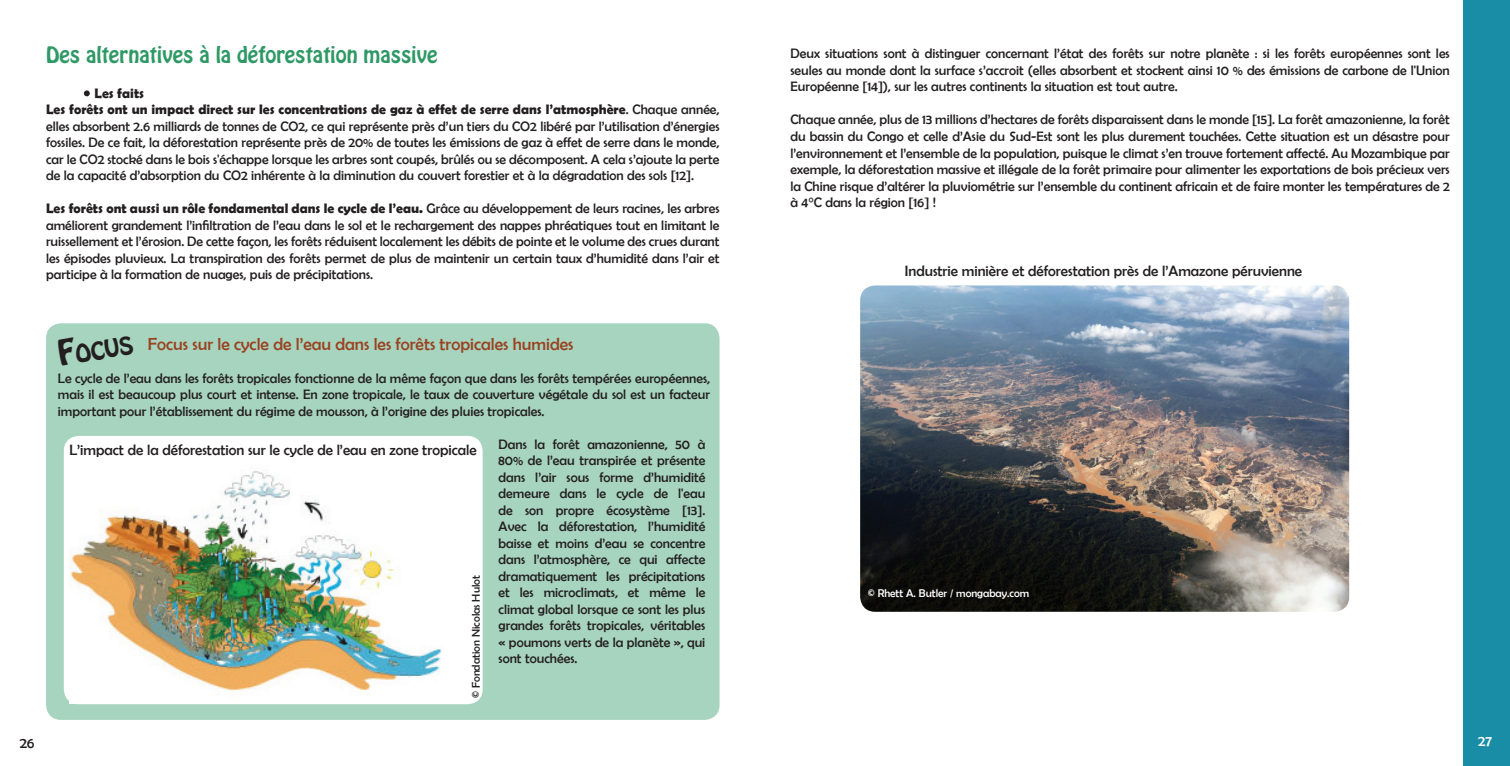
<style>
.page{position:relative;width:1510px;height:766px;background:#fff}
.page>*{position:absolute;margin:0;border:0;box-sizing:border-box;transform-origin:0 0}
.t1{font:21.88px "Hobo Std";color:#231f20}
.t2{font:20px "Hobo Std";color:#2f9966}
.t3{font:17.5px "Berlin Sans FB";color:#994221}
.t4{font:15px "Berlin Sans FB";color:#231f20}
.t5{font:15px "Berlin Sans FB";color:#fff}
.t6{font:13.75px/16.5px "Berlin Sans FB";color:#231f20;text-align:justify}
.t7{font:700 13.75px/16.5px "Berlin Sans FB Demi";color:#231f20}
.t8{font:11.25px "Berlin Sans FB";color:#fff}
.t9{font:11.25px "Berlin Sans FB";color:#231f20}
.s1{font-family:"Berlin Sans FB";font-weight:400}
.s2{font-size:31.25px}
</style>
<div class="page">
<div style="left:46px;top:323px;width:673px;height:396px;background:#a7d4be;border-radius:15px"></div>
<div style="left:64px;top:436px;width:418px;height:268px;background:#fff;border-radius:15px"></div>
<div style="left:1463px;top:0;width:46px;height:765px;background:#198da6"></div>
<img style="left:70px;top:469px;width:371px;height:234px">
<img style="left:860px;top:285px;width:489px;height:326px">
<svg style="left:84px;top:90px;width:6px;height:6px"></svg>
<h2 class="t2" style="left:46px;top:41px;width:393px">Des alternatives à la déforestation massive</h2>
<p class="t7" style="left:46px;top:84px;width:675px;text-indent:48px">Les faits<br>Les forêts ont un impact direct sur les concentrations de gaz à effet de serre dans l’atmosphère<span class="s1">. Chaque année,</span></p>
<p class="t6" style="left:46px;top:118px;width:675px">elles absorbent 2.6 milliards de tonnes de CO2, ce qui représente près d’un tiers du CO2 libéré par l’utilisation d’énergies fossiles. De ce fait, la déforestation représente près de 20% de toutes les émissions de gaz à effet de serre dans le monde, car le CO2 stocké dans le bois s'échappe lorsque les arbres sont coupés, brûlés ou se décomposent. A cela s’ajoute la perte de la capacité d’absorption du CO2 inhérente à la diminution du couvert forestier et à la dégradation des sols [12].</p>
<p class="t7" style="left:46px;top:200px;width:675px">Les forêts ont aussi un rôle fondamental dans le cycle de l’eau. <span class="s1">Grâce au développement de leurs racines, les arbres</span></p>
<p class="t6" style="left:46px;top:217px;width:675px">améliorent grandement l’infiltration de l’eau dans le sol et le rechargement des nappes phréatiques tout en limitant le ruissellement et l’érosion. De cette façon, les forêts réduisent localement les débits de pointe et le volume des crues durant les épisodes pluvieux. La transpiration des forêts permet de plus de maintenir un certain taux d’humidité dans l’air et participe à la formation de nuages, puis de précipitations.</p>
<h1 class="t1" style="left:56px;top:342px;width:77px;rotate:-10deg"><span class="s2">F</span>ocus</h1>
<p class="t3" style="left:148px;top:334px;width:427px">Focus sur le cycle de l’eau dans les forêts tropicales humides</p>
<p class="t6" style="left:58px;top:370px;width:653px">Le cycle de l’eau dans les forêts tropicales fonctionne de la même façon que dans les forêts tempérées européennes, mais il est beaucoup plus court et intense. En zone tropicale, le taux de couverture végétale du sol est un facteur important pour l’établissement du régime de mousson, à l’origine des pluies tropicales.</p>
<p class="t6" style="left:498px;top:435px;width:208px">Dans la forêt amazonienne, 50 à 80% de l’eau transpirée et présente dans l’air sous forme d’humidité demeure dans le cycle de l'eau de son propre écosystème [13].<br>Avec la déforestation, l’humidité baisse et moins d’eau se concentre dans l’atmosphère, ce qui affecte dramatiquement les précipitations et les microclimats, et même le climat global lorsque ce sont les plus grandes forêts tropicales, véritables « poumons verts de la planète », qui sont touchées.</p>
<p class="t4" style="left:69px;top:441px;width:409px">L’impact de la déforestation sur le cycle de l’eau en zone tropicale</p>
<p class="t9" style="left:469px;top:697px;width:124px;rotate:-90deg">© Fondation Nicolas Hulot</p>
<p class="t6" style="left:790px;top:45px;width:661px">Deux situations sont à distinguer concernant l’état des forêts sur notre planète : si les forêts européennes sont les seules au monde dont la surface s’accroit (elles absorbent et stockent ainsi 10 % des émissions de carbone de l'Union Européenne [14]), sur les autres continents la situation est tout autre.</p>
<p class="t6" style="left:790px;top:111px;width:661px">Chaque année, plus de 13 millions d’hectares de forêts disparaissent dans le monde [15]. La forêt amazonienne, la forêt du bassin du Congo et celle d’Asie du Sud-Est sont les plus durement touchées. Cette situation est un désastre pour l’environnement et l’ensemble de la population, puisque le climat s’en trouve fortement affecté. Au Mozambique par exemple, la déforestation massive et illégale de la forêt primaire pour alimenter les exportations de bois précieux vers la Chine risque d’altérer la pluviométrie sur l’ensemble du continent africain et de faire monter les températures de 2 à 4°C dans la région [16] !</p>
<p class="t4" style="left:905px;top:262px;width:398px">Industrie minière et déforestation près de l’Amazone péruvienne</p>
<p class="t8" style="left:868px;top:586px;width:163px">© Rhett A. Butler / mongabay.com</p>
<p class="t4" style="left:20px;top:733px;width:16px">26</p>
<p class="t5" style="left:1478px;top:732px;width:15px">27</p>
</div>
